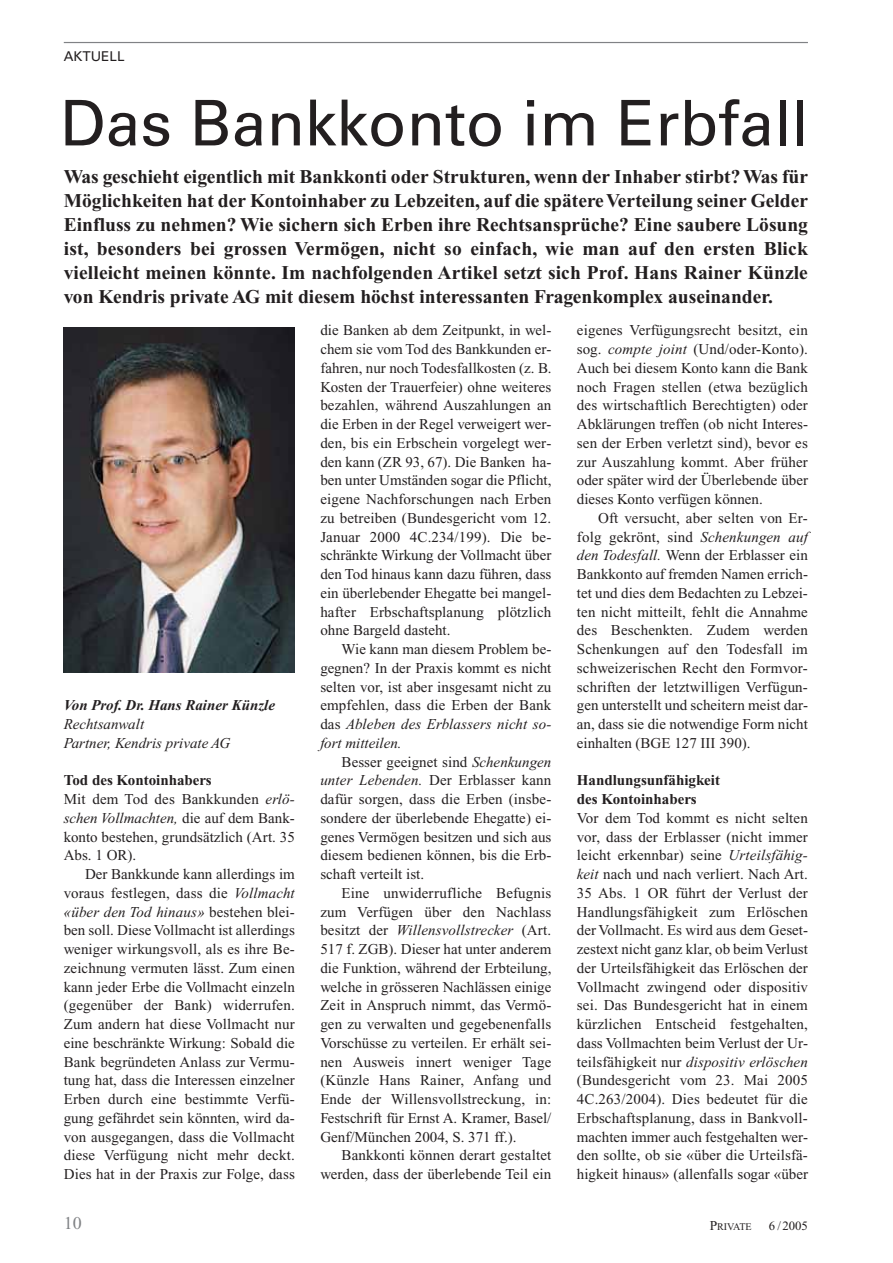
<style>
.page{position:relative;width:893px;height:1263px;background:#fff}
.page>*{position:absolute;margin:0;border:0;box-sizing:border-box;transform-origin:0 0}
.t1{font:63px "Univers";color:#231f20}
.t2{font:700 19.5px/24px "Times New Roman";color:#231f20;text-align:justify}
.t3{font:18px "Times New Roman";color:#808285}
.t4{font:15px/18.8px "Times New Roman";letter-spacing:.005em;color:#231f20;text-align:justify}
.t5{font:italic 15px/18.8px "Times New Roman";color:#231f20}
.t6{font:700 15px/18.8px "Times New Roman";color:#231f20}
.t7{font:italic 700 15px "Times New Roman";color:#231f20}
.t8{font:13.5px "Univers";color:#231f20}
.t9{font:12.75px "Times New Roman";color:#231f20}
.t10{font:10.2px "Times New Roman";color:#231f20}
.s1{font-weight:700}
.s2{font-style:italic}
.s3{font-size:13.5px}
</style>
<div class="page">
<hr style="left:64px;top:42px;width:744px;height:1px;background:#808285">
<img style="left:64px;top:327px;width:231px;height:345px">
<p class="t8" style="left:64px;top:51px;width:62px">AKTUELL</p>
<h1 class="t1" style="left:60px;top:100px;width:751px">Das Bankkonto im Erbfall</h1>
<p class="t2" style="left:64px;top:167px;width:746px">Was geschieht eigentlich mit Bankkonti oder Strukturen, wenn der Inhaber stirbt? Was für Möglichkeiten hat der Kontoinhaber zu Lebzeiten, auf die spätere Verteilung seiner Gelder Einfluss zu nehmen? Wie sichern sich Erben ihre Rechtsansprüche? Eine saubere Lösung ist, besonders bei grossen Vermögen, nicht so einfach, wie man auf den ersten Blick vielleicht meinen könnte. Im nachfolgenden Artikel setzt sich Prof. Hans Rainer Künzle von Kendris private AG mit diesem höchst interessanten Fragenkomplex auseinander.</p>
<p class="t7" style="left:64px;top:700px;width:213px">Von Prof. Dr. Hans Rainer Künzle</p>
<p class="t5" style="left:64px;top:716px;width:168px">Rechtsanwalt<br>Partner, Kendris private AG</p>
<p class="t4" style="left:64px;top:772px;width:233px;text-align:left"><span class="s1">Tod des Kontoinhabers<br></span>Mit dem Tod des Bankkunden <span class="s2">erlö&shy;schen Vollmachten,</span> die auf dem Bank&shy;konto bestehen, grundsätzlich (Art. 35<br>Abs. 1 OR).</p>
<p class="t4" style="left:64px;top:866px;width:233px;text-indent:21px">Der Bankkunde kann allerdings im voraus festlegen, dass die <span class="s2">Vollmacht «über den Tod hinaus»</span> bestehen blei&shy;ben soll. Diese Vollmacht ist allerdings weniger wirkungsvoll, als es ihre Be&shy;zeichnung vermuten lässt. Zum einen kann jeder Erbe die Vollmacht einzeln (gegenüber der Bank) widerrufen.<br>Zum andern hat diese Vollmacht nur eine beschränkte Wirkung: Sobald die Bank begründeten Anlass zur Vermu&shy;tung hat, dass die Interessen einzelner Erben durch eine bestimmte Verfü&shy;gung gefährdet sein könnten, wird da&shy;von ausgegangen, dass die Vollmacht diese Verfügung nicht mehr deckt.<br>Dies hat in der Praxis zur Folge, dass</p>
<p class="t4" style="left:320px;top:322px;width:233px">die Banken ab dem Zeitpunkt, in wel&shy;chem sie vom Tod des Bankkunden er&shy;fahren, nur noch Todesfallkosten (z. B.<br>Kosten der Trauerfeier) ohne weiteres bezahlen, während Auszahlungen an die Erben in der Regel verweigert wer&shy;den, bis ein Erbschein vorgelegt wer&shy;den kann (ZR 93, 67). Die Banken ha&shy;ben unter Umständen sogar die Pflicht, eigene Nachforschungen nach Erben zu betreiben (Bundesgericht vom 12.<br>Januar 2000 4C.234/199). Die be&shy;schränkte Wirkung der Vollmacht über den Tod hinaus kann dazu führen, dass ein überlebender Ehegatte bei mangel&shy;hafter Erbschaftsplanung plötzlich ohne Bargeld dasteht.</p>
<p class="t4" style="left:320px;top:641px;width:233px;text-indent:21px">Wie kann man diesem Problem be&shy;gegnen? In der Praxis kommt es nicht selten vor, ist aber insgesamt nicht zu empfehlen, dass die Erben der Bank das <span class="s2">Ableben des Erblassers nicht so&shy;fort mitteilen.</span></p>
<p class="t4" style="left:320px;top:754px;width:233px;text-indent:21px">Besser geeignet sind <span class="s2">Schenkungen unter Lebenden.</span> Der Erblasser kann dafür sorgen, dass die Erben (insbe&shy;sondere der überlebende Ehegatte) ei&shy;genes Vermögen besitzen und sich aus diesem bedienen können, bis die Erb&shy;schaft verteilt ist.</p>
<p class="t4" style="left:320px;top:885px;width:233px;text-indent:21px">Eine unwiderrufliche Befugnis zum Verfügen über den Nachlass besitzt der <span class="s2">Willensvollstrecker</span> (Art.<br>517 f. ZGB). Dieser hat unter anderem die Funktion, während der Erbteilung, welche in grösseren Nachlässen einige Zeit in Anspruch nimmt, das Vermö&shy;gen zu verwalten und gegebenenfalls Vorschüsse zu verteilen. Er erhält sei&shy;nen Ausweis innert weniger Tage (Künzle Hans Rainer, Anfang und Ende der Willensvollstreckung, in:<br>Festschrift für Ernst A. Kramer, Basel/ Genf/München 2004, S. 371 ff.).</p>
<p class="t4" style="left:320px;top:1147px;width:233px;text-align:right">Bankkonti können derart gestaltet werden, dass der überlebende Teil ein</p>
<p class="t4" style="left:577px;top:322px;width:233px">eigenes Verfügungsrecht besitzt, ein sog. <span class="s2">compte joint</span> (Und/oder-Konto).<br>Auch bei diesem Konto kann die Bank noch Fragen stellen (etwa bezüglich des wirtschaftlich Berechtigten) oder Abklärungen treffen (ob nicht Interes&shy;sen der Erben verletzt sind), bevor es zur Auszahlung kommt. Aber früher oder später wird der Überlebende über dieses Konto verfügen können.</p>
<p class="t4" style="left:577px;top:510px;width:233px;text-indent:21px">Oft versucht, aber selten von Er&shy;folg gekrönt, sind <span class="s2">Schenkungen auf den Todesfall.</span> Wenn der Erblasser ein Bankkonto auf fremden Namen errich&shy;tet und dies dem Bedachten zu Lebzei&shy;ten nicht mitteilt, fehlt die Annahme des Beschenkten. Zudem werden Schenkungen auf den Todesfall im schweizerischen Recht den Formvor&shy;schriften der letztwilligen Verfügun&shy;gen unterstellt und scheitern meist dar&shy;an, dass sie die notwendige Form nicht einhalten (BGE 127 III 390).</p>
<p class="t6" style="left:577px;top:772px;width:145px">Handlungsunfähigkeit des Kontoinhabers</p>
<p class="t4" style="left:577px;top:810px;width:233px">Vor dem Tod kommt es nicht selten vor, dass der Erblasser (nicht immer leicht erkennbar) seine <span class="s2">Urteilsfähig&shy;keit</span> nach und nach verliert. Nach Art.<br>35 Abs. 1 OR führt der Verlust der Handlungsfähigkeit zum Erlöschen der Vollmacht. Es wird aus dem Geset&shy;zestext nicht ganz klar, ob beim Verlust der Urteilsfähigkeit das Erlöschen der Vollmacht zwingend oder dispositiv sei. Das Bundesgericht hat in einem kürzlichen Entscheid festgehalten, dass Vollmachten beim Verlust der Ur&shy;teilsfähigkeit nur <span class="s2">dispositiv erlöschen </span>(Bundesgericht vom 23. Mai 2005<br>4C.263/2004). Dies bedeutet für die Erbschaftsplanung, dass in Bankvoll&shy;machten immer auch festgehalten wer&shy;den sollte, ob sie «über die Urteilsfä&shy;higkeit hinaus» (allenfalls sogar «über</p>
<p class="t3" style="left:64px;top:1216px;width:19px">10</p>
<p class="t10" style="left:710px;top:1223px;width:44px"><span class="s3">P</span>RIVATE</p>
<p class="t9" style="left:769px;top:1221px;width:41px">6 /2005</p>
</div>
